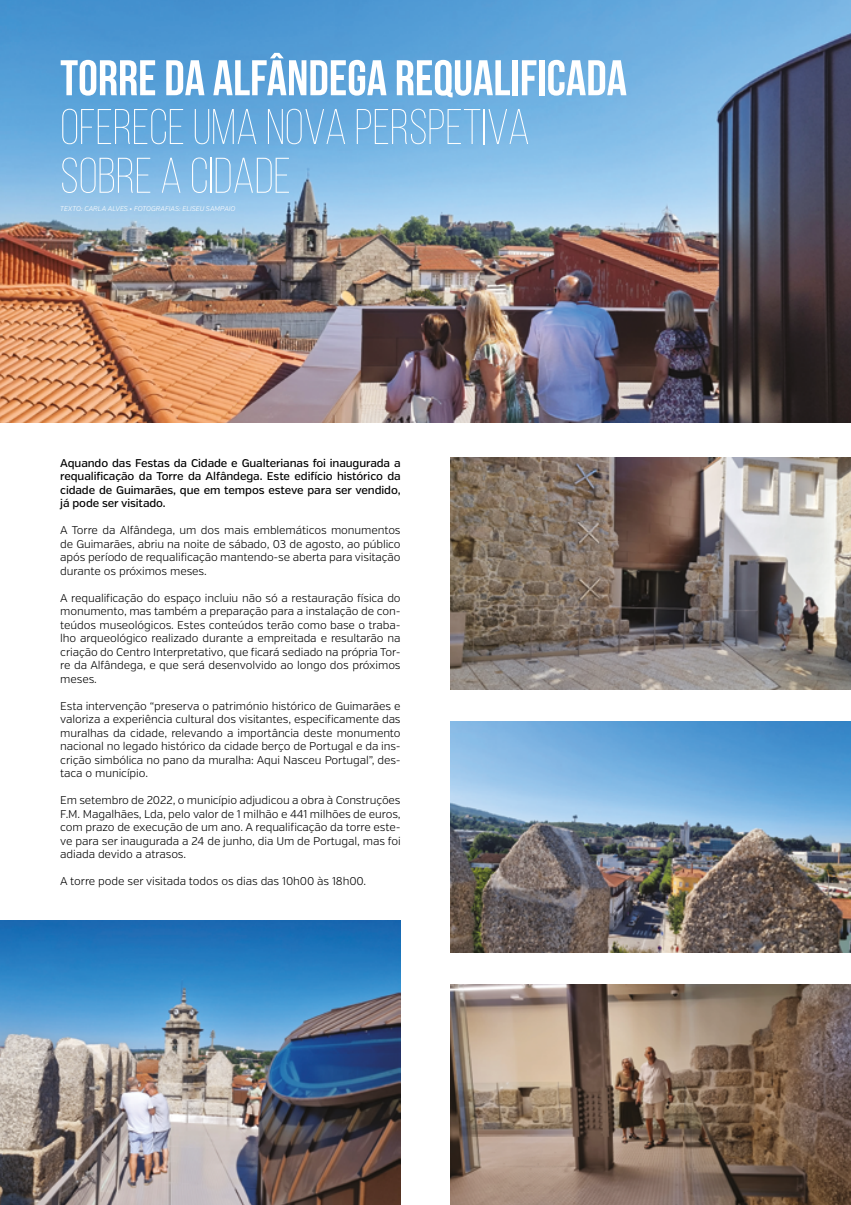
<style>
.page{position:relative;width:851px;height:1205px;background:#fff}
.page>*{position:absolute;margin:0;border:0;box-sizing:border-box;transform-origin:0 0}
.t1{font:300 50px/48.8px "Bebas Neue";color:#fff}
.t2{font:50px "Bebas Neue";color:#fff}
.t3{font:300 11.25px/13.5px "Verb";letter-spacing:-.01em;color:#000;text-align:justify}
.t4{font:500 11.25px/13.5px "Verb";letter-spacing:-.01em;color:#000;text-align:justify}
.t5{font:italic 300 6.88px "Verb";letter-spacing:-.005em;color:#fff}
</style>
<div class="page">
<img style="left:0;top:0;width:850px;height:422px">
<img style="left:450px;top:458px;width:400px;height:231px">
<img style="left:450px;top:721px;width:400px;height:232px">
<img style="left:450px;top:984px;width:400px;height:221px">
<img style="left:0;top:921px;width:400px;height:284px">
<h1 class="t2" style="left:60px;top:51px;width:568px">TORRE DA ALFÂNDEGA REQUALIFICADA</h1>
<h1 class="t1" style="left:60px;top:102px;width:471px">OFERECE UMA NOVA PERSPETIVA<br>SOBRE A CIDADE</h1>
<p class="t5" style="left:60px;top:204px;width:177px">TEXTO: CARLA ALVES • FOTOGRAFIAS: ELISEU SAMPAIO</p>
<p class="t4" style="left:60px;top:456px;width:342px">Aquando das Festas da Cidade e Gualterianas foi inaugurada a requalificação da Torre da Alfândega. Este edifício histórico da cidade de Guimarães, que em tempos esteve para ser vendido, já pode ser visitado.</p>
<p class="t3" style="left:60px;top:524px;width:342px">A Torre da Alfândega, um dos mais emblemáticos monumentos de Guimarães, abriu na noite de sábado, 03 de agosto, ao público após período de requalificação mantendo-se aberta para visitação durante os próximos meses.</p>
<p class="t3" style="left:60px;top:591px;width:342px">A requalificação do espaço incluiu não só a restauração física do monumento, mas também a preparação para a instalação de con&shy;teúdos museológicos. Estes conteúdos terão como base o traba&shy;lho arqueológico realizado durante a empreitada e resultarão na criação do Centro Interpretativo, que ficará sediado na própria Tor&shy;re da Alfândega, e que será desenvolvido ao longo dos próximos meses.</p>
<p class="t3" style="left:60px;top:699px;width:342px">Esta intervenção “preserva o património histórico de Guimarães e valoriza a experiência cultural dos visitantes, especificamente das muralhas da cidade, relevando a importância deste monumento nacional no legado histórico da cidade berço de Portugal e da ins&shy;crição simbólica no pano da muralha: Aqui Nasceu Portugal”, des&shy;taca o município.</p>
<p class="t3" style="left:60px;top:794px;width:342px">Em setembro de 2022, o município adjudicou a obra à Construções F.M. Magalhães, Lda, pelo valor de 1 milhão e 441 milhões de euros, com prazo de execução de um ano. A requalificação da torre este&shy;ve para ser inaugurada a 24 de junho, dia Um de Portugal, mas foi adiada devido a atrasos.</p>
<p class="t3" style="left:60px;top:875px;width:307px">A torre pode ser visitada todos os dias das 10h00 às 18h00.</p>
</div>
